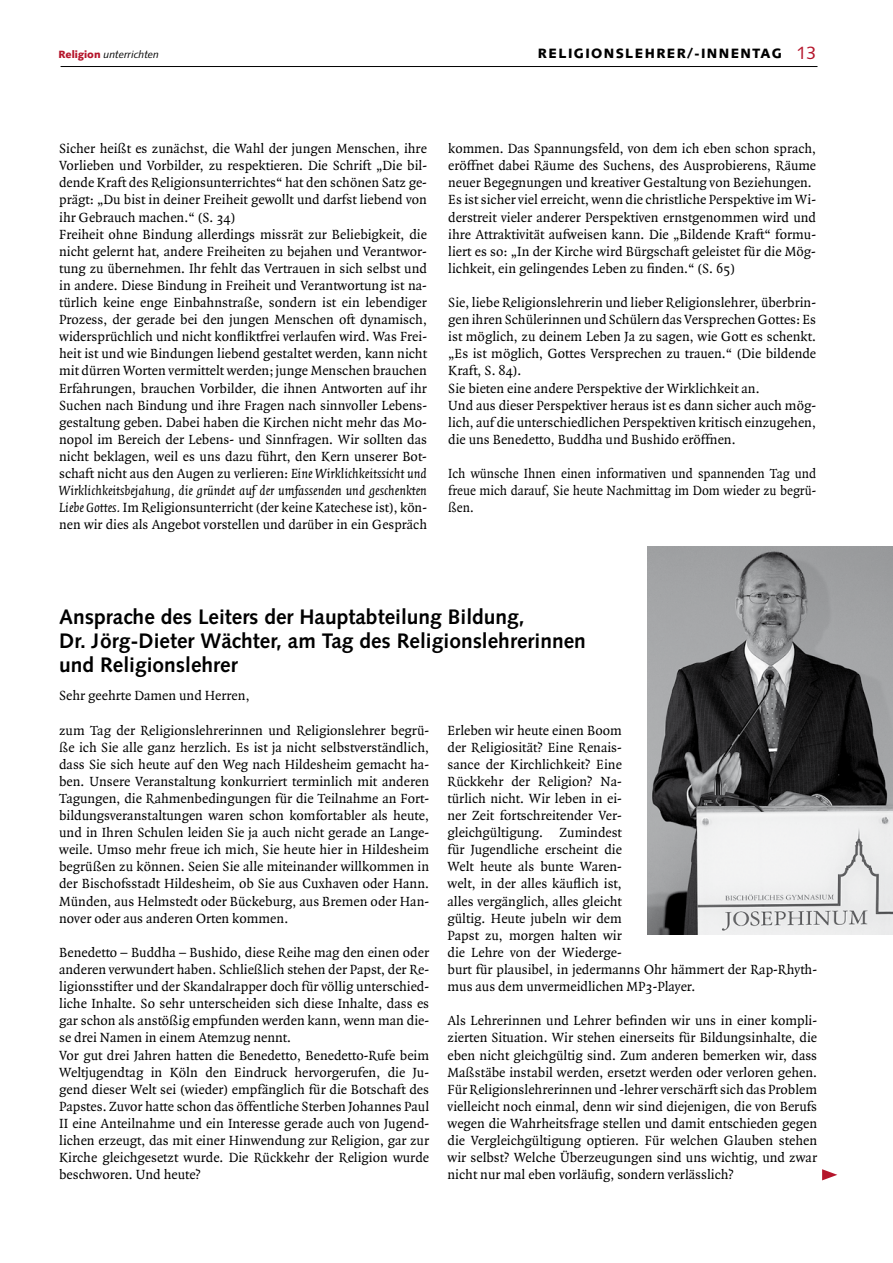
<style>
.page{position:relative;width:893px;height:1263px;background:#fff}
.page>*{position:absolute;margin:0;border:0;box-sizing:border-box;transform-origin:0 0}
.t1{font:700 21px/24px "Syntax";color:#000}
.t2{font:18px "Syntax";color:#b5152b}
.t3{font:14.25px/17.1px "Quadraat";color:#000}
.t4{font:14.25px/17.1px "Quadraat";color:#000;text-align:justify;scale:.94 1}
.t5{font:900 13.5px "Syntax";letter-spacing:.1em;color:#000}
.t6{font:italic 10.5px "Syntax";color:#000}
.s1{font-weight:900;font-style:normal;color:#b5152b}
.s2{font-style:italic}
</style>
<div class="page">
<hr style="left:61px;top:66px;width:756px;height:1px;background:#000">
<svg style="left:822px;top:1169px;width:15px;height:11px"></svg>
<img style="left:647px;top:547px;width:246px;height:387px">
<p class="t6" style="left:58px;top:49px;width:102px"><span class="s1">Religion</span> unterrichten</p>
<p class="t2" style="left:796px;top:42px;width:22px">13</p>
<p class="t5" style="left:538px;top:45px;width:246px">RELIGIONSLEHRER/-INNENTAG</p>
<p class="t3" style="left:59px;top:140px;width:369px">Sicher heißt es zunächst, die Wahl der jungen Menschen, ihre Vorlieben und Vorbilder, zu respektieren. Die Schrift „Die bil&shy;dende Kraft des Religionsunterrichtes“ hat den schönen Satz ge&shy;prägt: „Du bist in deiner Freiheit gewollt und darfst liebend von ihr Gebrauch machen.“ (S. 34)<br>Freiheit ohne Bindung allerdings missrät zur Beliebigkeit, die nicht gelernt hat, andere Freiheiten zu bejahen und Verantwor&shy;tung zu übernehmen. Ihr fehlt das Vertrauen in sich selbst und in andere. Diese Bindung in Freiheit und Verantwortung ist na&shy;türlich keine enge Einbahnstraße, sondern ist ein lebendiger Prozess, der gerade bei den jungen Menschen oft dynamisch, widersprüchlich und nicht konfliktfrei verlaufen wird. Was Frei&shy;heit ist und wie Bindungen liebend gestaltet werden, kann nicht mit dürren Worten vermittelt werden; junge Menschen brauchen Erfahrungen, brauchen Vorbilder, die ihnen Antworten auf ihr Suchen nach Bindung und ihre Fragen nach sinnvoller Lebens&shy;gestaltung geben. Dabei haben die Kirchen nicht mehr das Mo&shy;nopol im Bereich der Lebens- und Sinnfragen. Wir sollten das nicht beklagen, weil es uns dazu führt, den Kern unserer Bot&shy;schaft nicht aus den Augen zu verlieren: <span class="s2">Eine Wirklichkeitssicht und Wirklichkeitsbejahung, die gründet auf der umfassenden und geschenkten Liebe Gottes.</span> Im Religionsunterricht (der keine Katechese ist), kön&shy;nen wir dies als Angebot vorstellen und darüber in ein Gespräch</p>
<p class="t3" style="left:448px;top:140px;width:369px">kommen. Das Spannungsfeld, von dem ich eben schon sprach, eröffnet dabei Räume des Suchens, des Ausprobierens, Räume neuer Begegnungen und kreativer Gestaltung von Beziehungen.<br>Es ist sicher viel erreicht, wenn die christliche Perspektive im Wi&shy;derstreit vieler anderer Perspektiven ernstgenommen wird und ihre Attraktivität aufweisen kann. Die „Bildende Kraft“ formu&shy;liert es so: „In der Kirche wird Bürgschaft geleistet für die Mög&shy;lichkeit, ein gelingendes Leben zu finden.“ (S. 65)</p>
<p class="t3" style="left:448px;top:294px;width:369px">Sie, liebe Religionslehrerin und lieber Religionslehrer, überbrin&shy;gen ihren Schülerinnen und Schülern das Versprechen Gottes: Es ist möglich, zu deinem Leben Ja zu sagen, wie Gott es schenkt. „Es ist möglich, Gottes Versprechen zu trauen.“ (Die bildende Kraft, S. 84).<br>Sie bieten eine andere Perspektive der Wirklichkeit an.<br>Und aus dieser Perspektiver heraus ist es dann sicher auch mög&shy;lich, auf die unterschiedlichen Perspektiven kritisch einzugehen, die uns Benedetto, Buddha und Bushido eröffnen.</p>
<p class="t4" style="left:448px;top:465px;width:393px">Ich wünsche Ihnen einen informativen und spannenden Tag und freue mich darauf, Sie heute Nachmittag im Dom wieder zu begrü&shy;ßen.</p>
<h1 class="t1" style="left:59px;top:605px;width:528px">Ansprache des Leiters der Hauptabteilung Bildung,<br>Dr. Jörg-Dieter Wächter, am Tag des Religionslehrerinnen und Religionslehrer</h1>
<p class="t3" style="left:59px;top:688px;width:192px">Sehr geehrte Damen und Herren,</p>
<p class="t3" style="left:59px;top:722px;width:371px;text-align:justify">zum Tag der Religionslehrerinnen und Religionslehrer begrü&shy;ße ich Sie alle ganz herzlich. Es ist ja nicht selbstverständlich, dass Sie sich heute auf den Weg nach Hildesheim gemacht ha&shy;ben. Unsere Veranstaltung konkurriert terminlich mit anderen Tagungen, die Rahmenbedingungen für die Teilnahme an Fort&shy;bildungsveranstaltungen waren schon komfortabler als heute, und in Ihren Schulen leiden Sie ja auch nicht gerade an Lange&shy;weile. Umso mehr freue ich mich, Sie heute hier in Hildesheim begrüßen zu können. Seien Sie alle miteinander willkommen in der Bischofsstadt Hildesheim, ob Sie aus Cuxhaven oder Hann.<br>Münden, aus Helmstedt oder Bückeburg, aus Bremen oder Han&shy;nover oder aus anderen Orten kommen.</p>
<p class="t3" style="left:59px;top:944px;width:371px">Benedetto – Buddha – Bushido, diese Reihe mag den einen oder anderen verwundert haben. Schließlich stehen der Papst, der Re&shy;ligionsstifter und der Skandalrapper doch für völlig unterschied&shy;liche Inhalte. So sehr unterscheiden sich diese Inhalte, dass es gar schon als anstößig empfunden werden kann, wenn man die&shy;se drei Namen in einem Atemzug nennt.<br>Vor gut drei Jahren hatten die Benedetto, Benedetto-Rufe beim Weltjugendtag in Köln den Eindruck hervorgerufen, die Ju&shy;gend dieser Welt sei (wieder) empfänglich für die Botschaft des Papstes. Zuvor hatte schon das öffentliche Sterben Johannes Paul II eine Anteilnahme und ein Interesse gerade auch von Jugend&shy;lichen erzeugt, das mit einer Hinwendung zur Religion, gar zur Kirche gleichgesetzt wurde. Die Rückkehr der Religion wurde beschworen. Und heute?</p>
<p class="t3" style="left:448px;top:722px;width:371px">Erleben wir heute einen Boom<br>der Religiosität? Eine Renais-<br>sance der Kirchlichkeit? Eine<br>Rückkehr der Religion? Na-<br>türlich nicht. Wir leben in ei-<br>ner Zeit fortschreitender Ver-<br>gleichgültigung. Zumindest<br>für Jugendliche erscheint die<br>Welt heute als bunte Waren-<br>welt, in der alles käuflich ist,<br>alles vergänglich, alles gleicht<br>gültig. Heute jubeln wir dem<br>Papst zu, morgen halten wir<br>die Lehre von der Wiederge-<br>burt für plausibel, in jedermanns Ohr hämmert der Rap-Rhyth&shy;mus aus dem unvermeidlichen MP3-Player.</p>
<p class="t3" style="left:448px;top:1013px;width:371px;text-align:justify">Als Lehrerinnen und Lehrer befinden wir uns in einer kompli&shy;zierten Situation. Wir stehen einerseits für Bildungsinhalte, die eben nicht gleichgültig sind. Zum anderen bemerken wir, dass Maßstäbe instabil werden, ersetzt werden oder verloren gehen.<br>Für Religionslehrerinnen und -lehrer verschärft sich das Problem vielleicht noch einmal, denn wir sind diejenigen, die von Berufs wegen die Wahrheitsfrage stellen und damit entschieden gegen die Vergleichgültigung optieren. Für welchen Glauben stehen wir selbst? Welche Überzeugungen sind uns wichtig, und zwar nicht nur mal eben vorläufig, sondern verlässlich?</p>
</div>
